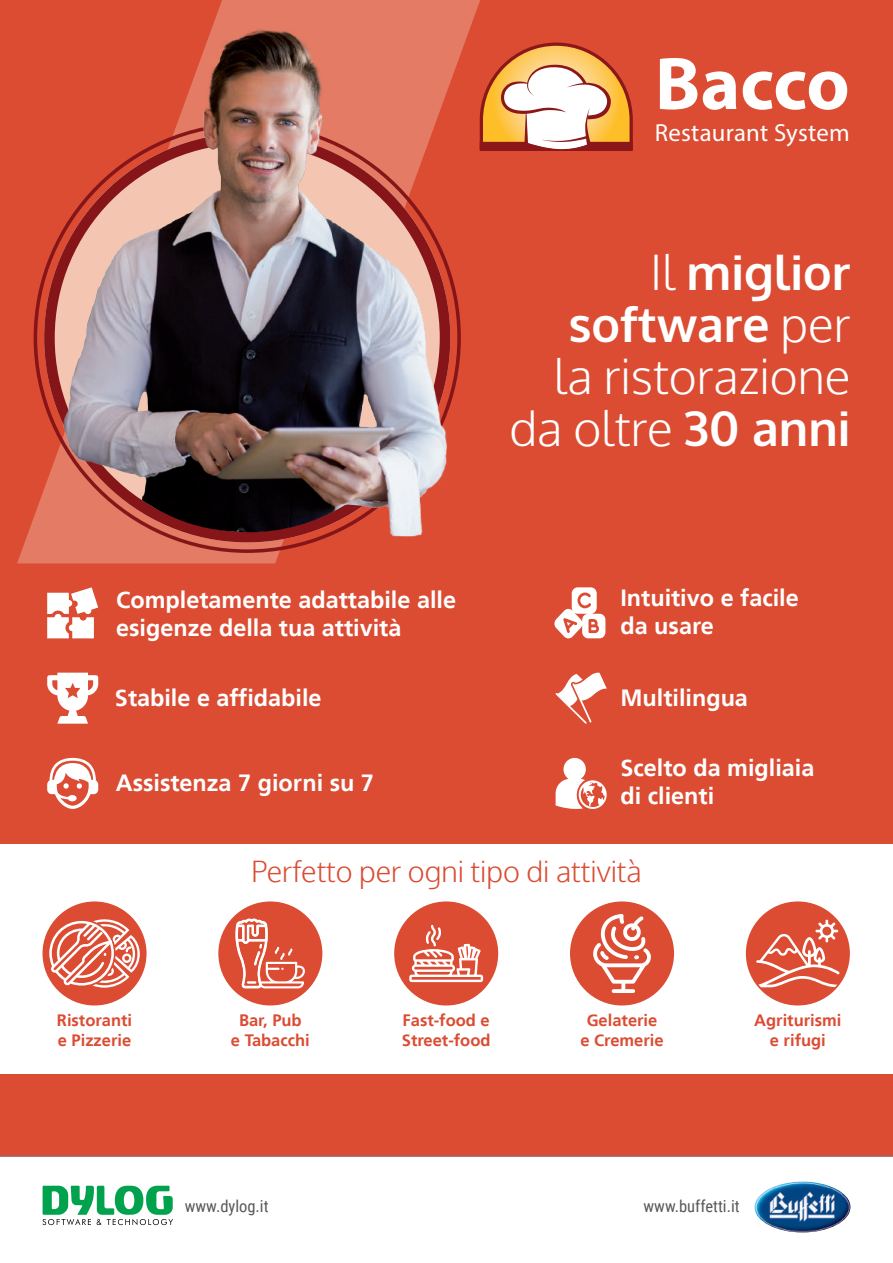
<style>
.page{position:relative;width:893px;height:1263px;background:#db4c33}
.page>*{position:absolute;margin:0;border:0;box-sizing:border-box;transform-origin:0 0}
.t1{font:700 75.15px "Myriad Pro";letter-spacing:-.005em;color:#fff}
.t2{font:300 48.15px/52.1px "Oxygen";color:#fff;text-align:right}
.t3{font:300 28.95px "Oxygen";color:#db4c33}
.t4{font:24.75px "Myriad Pro";letter-spacing:.01em;color:#fff}
.t5{font:700 23.4px/28px "Frutiger";color:#fff}
.t6{font:700 16.5px/19.8px "Frutiger";color:#db4c33;text-align:center}
.t7{font:16.5px "Roboto Condensed";color:#57585a}
.s1{font-weight:700}
</style>
<div class="page">
<svg style="left:47px;top:673px;width:51px;height:51px"></svg>
<svg style="left:555px;top:673px;width:52px;height:51px"></svg>
<svg style="left:47px;top:587px;width:51px;height:51px"></svg>
<svg style="left:554px;top:587px;width:51px;height:51px"></svg>
<svg style="left:47px;top:758px;width:51px;height:51px"></svg>
<svg style="left:556px;top:758px;width:51px;height:51px"></svg>
<div style="left:0;top:844px;width:893px;height:230px;background:#fff"></div>
<div style="left:747px;top:902px;width:102px;height:102px;background:#db4c33;border-radius:50%"></div>
<svg style="left:756px;top:920px;width:84px;height:67px"></svg>
<div style="left:746px;top:901px;width:104px;height:104px;border:2px solid #db4c33;border-radius:50%"></div>
<div style="left:219px;top:902px;width:102px;height:102px;background:#db4c33;border-radius:50%"></div>
<svg style="left:235px;top:918px;width:70px;height:70px"></svg>
<div style="left:218px;top:901px;width:104px;height:104px;border:2px solid #db4c33;border-radius:50%"></div>
<div style="left:43px;top:902px;width:103px;height:102px;background:#db4c33;border-radius:50%"></div>
<svg style="left:49px;top:917px;width:91px;height:71px"></svg>
<div style="left:43px;top:901px;width:104px;height:104px;border:2px solid #db4c33;border-radius:50%"></div>
<div style="left:571px;top:902px;width:102px;height:102px;background:#db4c33;border-radius:50%"></div>
<svg style="left:593px;top:914px;width:58px;height:79px"></svg>
<div style="left:570px;top:901px;width:104px;height:104px;border:2px solid #db4c33;border-radius:50%"></div>
<div style="left:395px;top:902px;width:102px;height:102px;background:#db4c33;border-radius:50%"></div>
<svg style="left:409px;top:925px;width:74px;height:57px"></svg>
<div style="left:394px;top:901px;width:104px;height:104px;border:2px solid #db4c33;border-radius:50%"></div>
<div style="left:0;top:1155px;width:893px;height:108px;background:#fff"></div>
<svg style="left:43px;top:1186px;width:130px;height:39px"></svg>
<img style="left:754px;top:1181px;width:96px;height:51px">
<svg style="left:498px;top:43px;width:135px;height:108px"></svg>
<svg style="left:17px;top:0;width:481px;height:563px"></svg>
<img style="left:52px;top:0;width:410px;height:537px">
<h1 class="t1" style="left:655px;top:35px;width:196px">Bacco</h1>
<p class="t4" style="left:655px;top:117px;width:196px">Restaurant System</p>
<h2 class="t2" style="left:509px;top:248px;width:343px">Il <span class="s1">miglior software</span> per<br>la ristorazione da oltre <span class="s1">30 anni</span></h2>
<p class="t5" style="left:116px;top:585px;width:341px">Completamente adattabile alle esigenze della tua attività</p>
<p class="t5" style="left:620px;top:583px;width:180px">Intuitivo e facile da usare</p>
<p class="t5" style="left:115px;top:684px;width:208px">Stabile e affidabile</p>
<p class="t5" style="left:620px;top:684px;width:129px">Multilingua</p>
<p class="t5" style="left:116px;top:769px;width:260px">Assistenza 7 giorni su 7</p>
<p class="t5" style="left:620px;top:754px;width:196px">Scelto da migliaia di clienti</p>
<p class="t3" style="left:251px;top:853px;width:392px">Perfetto per ogni tipo di attività</p>
<p class="t6" style="left:402px;top:1011px;width:90px;text-align:left">Fast-food e<br>Street-food</p>
<p class="t6" style="left:57px;top:1011px;width:77px;text-align:left">Ristoranti e Pizzerie</p>
<p class="t6" style="left:580px;top:1011px;width:85px">Gelaterie e Cremerie</p>
<p class="t6" style="left:231px;top:1011px;width:80px">Bar, Pub<br>e Tabacchi</p>
<p class="t6" style="left:754px;top:1011px;width:89px">Agriturismi e rifugi</p>
<p class="t7" style="left:185px;top:1195px;width:85px">www.dylog.it</p>
<p class="t7" style="left:644px;top:1195px;width:98px">www.buffetti.it</p>
</div>
